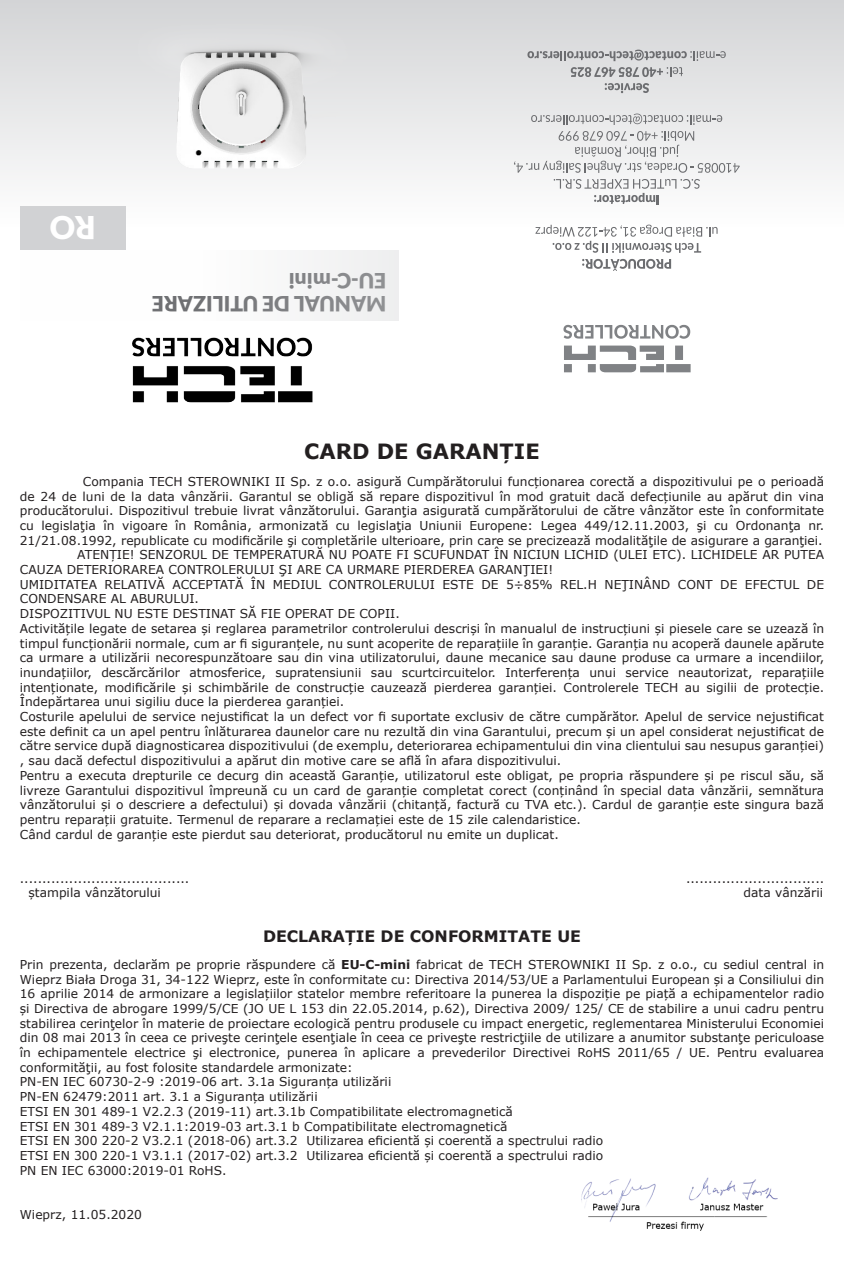
<style>
.page{position:relative;width:844px;height:1265px;background:#fff}
.page>*{position:absolute;margin:0;border:0;box-sizing:border-box;transform-origin:0 0}
.t1{font:900 31.5px "Lato";color:#fff}
.t2{font:900 21px/22.8px "Lato";color:#6f7073}
.t3{font:700 21px "Verdana";color:#231f20}
.t4{font:700 15.75px "Verdana";color:#231f20}
.t5{font:12.25px/14.7px "Verdana";color:#231f20;text-align:justify}
.s1{font-weight:700}
</style>
<div class="page">
<div style="left:0;top:0;width:843px;height:227px;background:linear-gradient(to bottom,#d3d4d6,#fefefe)"></div>
<div style="left:20px;top:251px;width:378px;height:70px;background:linear-gradient(to right,#fff,#f1f2f2)"></div>
<img style="left:112px;top:16px;width:259px;height:181px">
<img style="left:581px;top:1177px;width:197px;height:54px">
<div style="left:20px;top:206px;width:106px;height:44px;background:#d1d2d4"></div>
<img style="left:132px;top:337px;width:181px;height:66px">
<svg style="left:582px;top:259px;width:89px;height:12px"></svg>
<svg style="left:535px;top:225px;width:182px;height:28px"></svg>
<svg style="left:553px;top:179px;width:146px;height:26px"></svg>
<svg style="left:514px;top:131px;width:225px;height:42px"></svg>
<svg style="left:531px;top:114px;width:191px;height:11px;background:#cacbcc"></svg>
<svg style="left:604px;top:83px;width:45px;height:10px"></svg>
<svg style="left:570px;top:67px;width:112px;height:10px"></svg>
<svg style="left:527px;top:50px;width:198px;height:11px;background:#b6b7b9"></svg>
<svg style="left:563px;top:325px;width:127px;height:14px"></svg>
<svg style="left:564px;top:346px;width:126px;height:26px"></svg>
<p class="t1" style="left:95px;top:246px;width:47px;rotate:-180deg">RO</p>
<p class="t2" style="left:386px;top:315px;width:236px;rotate:-180deg">MANUAL DE UTILIZARE<br>EU-C-mini</p>
<p class="t3" style="left:304px;top:436px;width:237px">CARD DE GARANȚIE</p>
<p class="t5" style="left:20px;top:474px;width:805px;text-indent:63px">Compania TECH STEROWNIKI II Sp. z o.o. asigură Cumpărătorului funcționarea corectă a dispozitivului pe o perioadă de 24 de luni de la data vânzării. Garantul se obligă să repare dispozitivul în mod gratuit dacă defecțiunile au apărut din vina producătorului. Dispozitivul trebuie livrat vânzătorului. Garanţia asigurată cumpărătorului de către vânzător este în conformitate cu legislaţia în vigoare în România, armonizată cu legislaţia Uniunii Europene: Legea 449/12.11.2003, şi cu Ordonanţa nr.<br>21/21.08.1992, republicate cu modificările şi completările ulterioare, prin care se precizează modalităţile de asigurare a garanţiei.</p>
<p class="t5" style="left:20px;top:547px;width:805px;text-indent:57px">ATENȚIE! SENZORUL DE TEMPERATURĂ NU POATE FI SCUFUNDAT ÎN NICIUN LICHID (ULEI ETC). LICHIDELE AR PUTEA<br>CAUZA DETERIORAREA CONTROLERULUI ŞI ARE CA URMARE PIERDEREA GARANŢIEI!</p>
<p class="t5" style="left:20px;top:577px;width:805px">UMIDITATEA RELATIVĂ ACCEPTATĂ ÎN MEDIUL CONTROLERULUI ESTE DE 5÷85% REL.H NEŢINÂND CONT DE EFECTUL DE<br>CONDENSARE AL ABURULUI.</p>
<p class="t5" style="left:20px;top:606px;width:381px">DISPOZITIVUL NU ESTE DESTINAT SĂ FIE OPERAT DE COPII.</p>
<p class="t5" style="left:20px;top:621px;width:805px">Activitățile legate de setarea și reglarea parametrilor controlerului descriși în manualul de instrucțiuni și piesele care se uzează în timpul funcționării normale, cum ar fi siguranțele, nu sunt acoperite de reparațiile în garanție. Garanția nu acoperă daunele apărute ca urmare a utilizării necorespunzătoare sau din vina utilizatorului, daune mecanice sau daune produse ca urmare a incendiilor, inundațiilor, descărcărilor atmosferice, supratensiunii sau scurtcircuitelor. Interferența unui service neautorizat, reparațiile intenționate, modificările și schimbările de construcție cauzează pierderea garanției. Controlerele TECH au sigilii de protecție.<br>Îndepărtarea unui sigiliu duce la pierderea garanției.</p>
<p class="t5" style="left:20px;top:709px;width:805px">Costurile apelului de service nejustificat la un defect vor fi suportate exclusiv de către cumpărător. Apelul de service nejustificat este definit ca un apel pentru înlăturarea daunelor care nu rezultă din vina Garantului, precum și un apel considerat nejustificat de către service după diagnosticarea dispozitivului (de exemplu, deteriorarea echipamentului din vina clientului sau nesupus garanției) , sau dacă defectul dispozitivului a apărut din motive care se află în afara dispozitivului.</p>
<p class="t5" style="left:20px;top:768px;width:805px">Pentru a executa drepturile ce decurg din această Garanție, utilizatorul este obligat, pe propria răspundere și pe riscul său, să livreze Garantului dispozitivul împreună cu un card de garanție completat corect (conținând în special data vânzării, semnătura vânzătorului și o descriere a defectului) și dovada vânzării (chitanță, factură cu TVA etc.). Cardul de garanție este singura bază pentru reparații gratuite. Termenul de reparare a reclamației este de 15 zile calendaristice.</p>
<p class="t5" style="left:20px;top:827px;width:540px">Când cardul de garanție este pierdut sau deteriorat, producătorul nu emite un duplicat.</p>
<p class="t5" style="left:20px;top:871px;width:171px">......................................</p>
<p class="t5" style="left:685px;top:871px;width:140px">...............................</p>
<p class="t5" style="left:28px;top:886px;width:134px">ștampila vânzătorului</p>
<p class="t5" style="left:743px;top:886px;width:81px">data vânzării</p>
<p class="t4" style="left:263px;top:925px;width:319px">DECLARAȚIE DE CONFORMITATE UE</p>
<p class="t5" style="left:20px;top:957px;width:805px">Prin prezenta, declarăm pe proprie răspundere că <span class="s1">EU-C-mini</span> fabricat de TECH STEROWNIKI II Sp. z o.o., cu sediul central in Wieprz Biała Droga 31, 34-122 Wieprz, este în conformitate cu: Directiva 2014/53/UE a Parlamentului European și a Consiliului din 16 aprilie 2014 de armonizare a legislațiilor statelor membre referitoare la punerea la dispoziție pe piață a echipamentelor radio și Directiva de abrogare 1999/5/CE (JO UE L 153 din 22.05.2014, p.62), Directiva 2009/ 125/ CE de stabilire a unui cadru pentru stabilirea cerinţelor în materie de proiectare ecologică pentru produsele cu impact energetic, reglementarea Ministerului Economiei din 08 mai 2013 în ceea ce priveşte cerinţele esenţiale în ceea ce priveşte restricţiile de utilizare a anumitor substanţe periculoase în echipamentele electrice şi electronice, punerea în aplicare a prevederilor Directivei RoHS 2011/65 / UE. Pentru evaluarea conformităţii, au fost folosite standardele armonizate:</p>
<p class="t5" style="left:20px;top:1075px;width:373px">PN-EN IEC 60730-2-9 :2019-06 art. 3.1a Siguranța utilizării</p>
<p class="t5" style="left:20px;top:1089px;width:299px">PN-EN 62479:2011 art. 3.1 a Siguranța utilizării</p>
<p class="t5" style="left:20px;top:1104px;width:494px">ETSI EN 301 489-1 V2.2.3 (2019-11) art.3.1b Compatibilitate electromagnetică</p>
<p class="t5" style="left:20px;top:1119px;width:489px">ETSI EN 301 489-3 V2.1.1:2019-03 art.3.1 b Compatibilitate electromagnetică</p>
<p class="t5" style="left:20px;top:1133px;width:584px">ETSI EN 300 220-2 V3.2.1 (2018-06) art.3.2 Utilizarea eficientă și coerentă a spectrului radio</p>
<p class="t5" style="left:20px;top:1148px;width:584px">ETSI EN 300 220-1 V3.1.1 (2017-02) art.3.2 Utilizarea eficientă și coerentă a spectrului radio</p>
<p class="t5" style="left:20px;top:1163px;width:208px">PN EN IEC 63000:2019-01 RoHS.</p>
<p class="t5" style="left:20px;top:1207px;width:124px">Wieprz, 11.05.2020</p>
</div>
